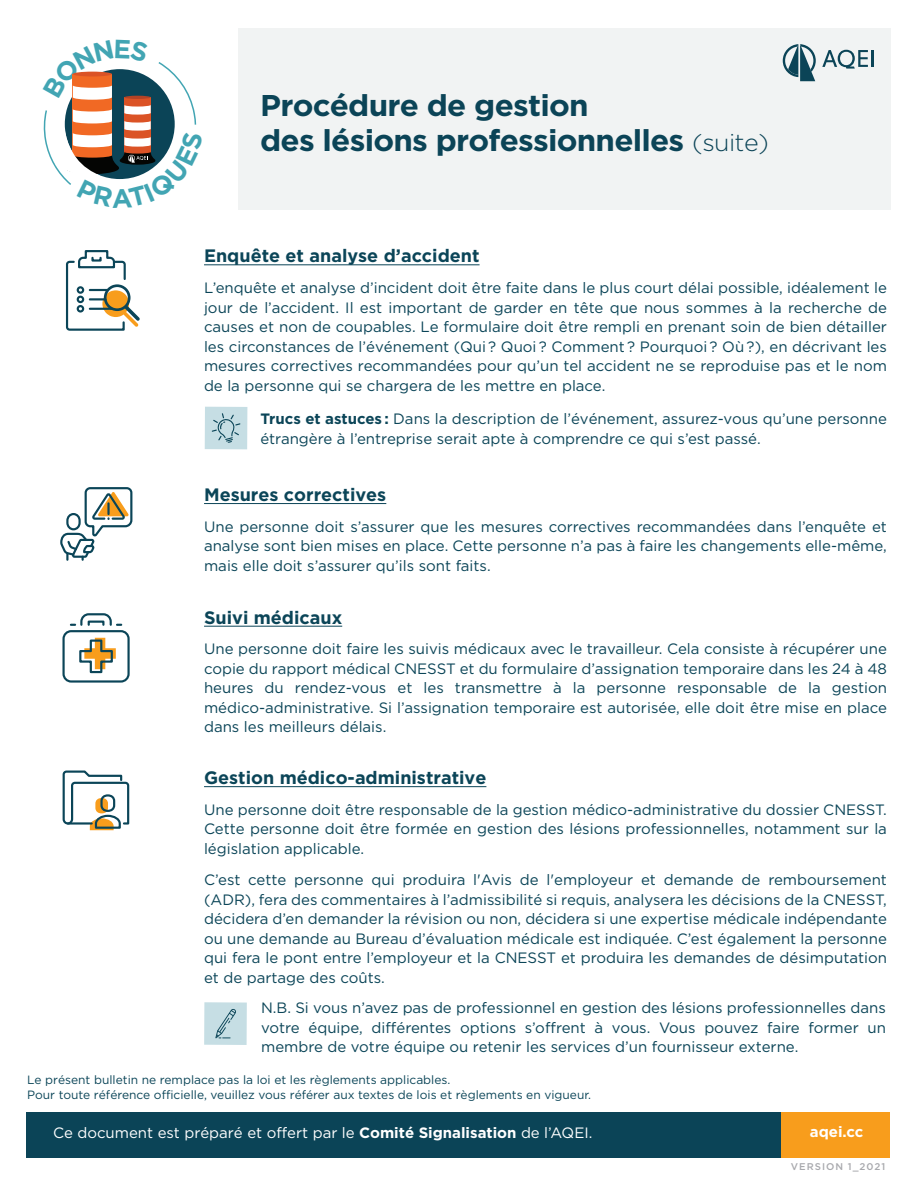
<style>
.page{position:relative;width:918px;height:1188px;background:#fff}
.page>*{position:absolute;margin:0;border:0;box-sizing:border-box;transform-origin:0 0}
.t1{font:700 30px/34.5px "Gotham";letter-spacing:-.025em;color:#0b4457;scale:1.05 1}
.t2{font:700 18px "Gotham";color:#0b4558}
.t3{font:15px/19.5px "Gotham";color:#0b4558;text-align:justify}
.t4{font:15px "Gotham";color:#fff}
.t5{font:700 15px "Gotham";color:#fff}
.t6{font:12px/15px "Gotham";color:#0b4558}
.t7{font:500 9.75px "Gotham";letter-spacing:.1em;color:#a8a9ad}
.s1{font-weight:300;font-size:24px}
.s2{font-weight:700}
</style>
<div class="page">
<div style="left:239px;top:28px;width:652px;height:182px;background:#f1f3f3"></div>
<svg style="left:783px;top:44px;width:33px;height:37px"></svg>
<svg style="left:822px;top:50px;width:52px;height:19px"></svg>
<hr style="left:204px;top:265px;width:276px;height:1px;background:#0b4558">
<hr style="left:204px;top:503px;width:182px;height:1px;background:#0b4558">
<hr style="left:204px;top:626px;width:138px;height:1px;background:#0b4558">
<hr style="left:204px;top:786px;width:282px;height:1px;background:#0b4558">
<div style="left:26px;top:1112px;width:756px;height:46px;background:#0b4457"></div>
<div style="left:781px;top:1112px;width:109px;height:46px;background:#f89d1c"></div>
<div style="left:205px;top:407px;width:42px;height:42px;background:#c6dee4"></div>
<svg style="left:212px;top:413px;width:28px;height:30px"></svg>
<svg style="left:65px;top:250px;width:75px;height:81px"></svg>
<svg style="left:79px;top:638px;width:37px;height:36px"></svg>
<div style="left:62px;top:630px;width:68px;height:53px;border:2px solid #0b4558;border-radius:8px"></div>
<svg style="left:71px;top:613px;width:50px;height:13px"></svg>
<svg style="left:60px;top:487px;width:73px;height:73px"></svg>
<svg style="left:62px;top:770px;width:68px;height:60px"></svg>
<div style="left:100px;top:794px;width:15px;height:18px;border:2px solid #0b4558;border-radius:6px"></div>
<div style="left:204px;top:1002px;width:43px;height:43px;background:#c6dee4"></div>
<svg style="left:215px;top:1009px;width:21px;height:29px"></svg>
<svg style="left:43px;top:62px;width:154px;height:123px"></svg>
<h1 class="t1" style="left:260px;top:88px;width:486px">Procédure de gestion<br>des lésions professionnelles <span class="s1">(suite)</span></h1>
<p class="t2" style="left:204px;top:246px;width:277px">Enquête et analyse d’accident</p>
<p class="t3" style="left:204px;top:278px;width:684px">L’enquête et analyse d’incident doit être faite dans le plus court délai possible, idéalement le jour de l’accident. Il est important de garder en tête que nous sommes à la recherche de causes et non de coupables. Le formulaire doit être rempli en prenant soin de bien détailler les circonstances de l’événement (Qui ? Quoi ? Comment ? Pourquoi ? Où ?), en décrivant les mesures correctives recommandées pour qu’un tel accident ne se reproduise pas et le nom de la personne qui se chargera de les mettre en place.</p>
<p class="t3" style="left:260px;top:409px;width:628px"><span class="s2">Trucs et astuces :</span> Dans la description de l’événement, assurez-vous qu’une personne étrangère à l’entreprise serait apte à comprendre ce qui s’est passé.</p>
<p class="t2" style="left:204px;top:484px;width:184px">Mesures correctives</p>
<p class="t3" style="left:204px;top:516px;width:684px">Une personne doit s’assurer que les mesures correctives recommandées dans l’enquête et analyse sont bien mises en place. Cette personne n’a pas à faire les changements elle-même, mais elle doit s’assurer qu’ils sont faits.</p>
<p class="t2" style="left:204px;top:607px;width:140px">Suivi médicaux</p>
<p class="t3" style="left:204px;top:639px;width:684px">Une personne doit faire les suivis médicaux avec le travailleur. Cela consiste à récupérer une copie du rapport médical CNESST et du formulaire d’assignation temporaire dans les 24 à 48 heures du rendez-vous et les transmettre à la personne responsable de la gestion médico-administrative. Si l’assignation temporaire est autorisée, elle doit être mise en place dans les meilleurs délais.</p>
<p class="t2" style="left:204px;top:767px;width:284px">Gestion médico-administrative</p>
<p class="t3" style="left:204px;top:800px;width:684px">Une personne doit être responsable de la gestion médico-administrative du dossier CNESST.<br>Cette personne doit être formée en gestion des lésions professionnelles, notamment sur la législation applicable.</p>
<p class="t3" style="left:204px;top:870px;width:684px">C’est cette personne qui produira l'Avis de l'employeur et demande de remboursement (ADR), fera des commentaires à l’admissibilité si requis, analysera les décisions de la CNESST, décidera d’en demander la révision ou non, décidera si une expertise médicale indépendante ou une demande au Bureau d’évaluation médicale est indiquée. C’est également la personne qui fera le pont entre l’employeur et la CNESST et produira les demandes de désimputation et de partage des coûts.</p>
<p class="t3" style="left:261px;top:998px;width:626px">N.B. Si vous n’avez pas de professionnel en gestion des lésions professionnelles dans votre équipe, différentes options s’offrent à vous. Vous pouvez faire former un membre de votre équipe ou retenir les services d’un fournisseur externe.</p>
<p class="t6" style="left:27px;top:1072px;width:565px">Le présent bulletin ne remplace pas la loi et les règlements applicables.<br>Pour toute référence officielle, veuillez vous référer aux textes de lois et règlements en vigueur.</p>
<p class="t4" style="left:53px;top:1124px;width:541px">Ce document est préparé et offert par le <span class="s2">Comité Signalisation</span> de l’AQEI.</p>
<p class="t5" style="left:810px;top:1123px;width:55px">aqei.cc</p>
<p class="t7" style="left:791px;top:1161px;width:96px">VERSION 1_2021</p>
</div>
